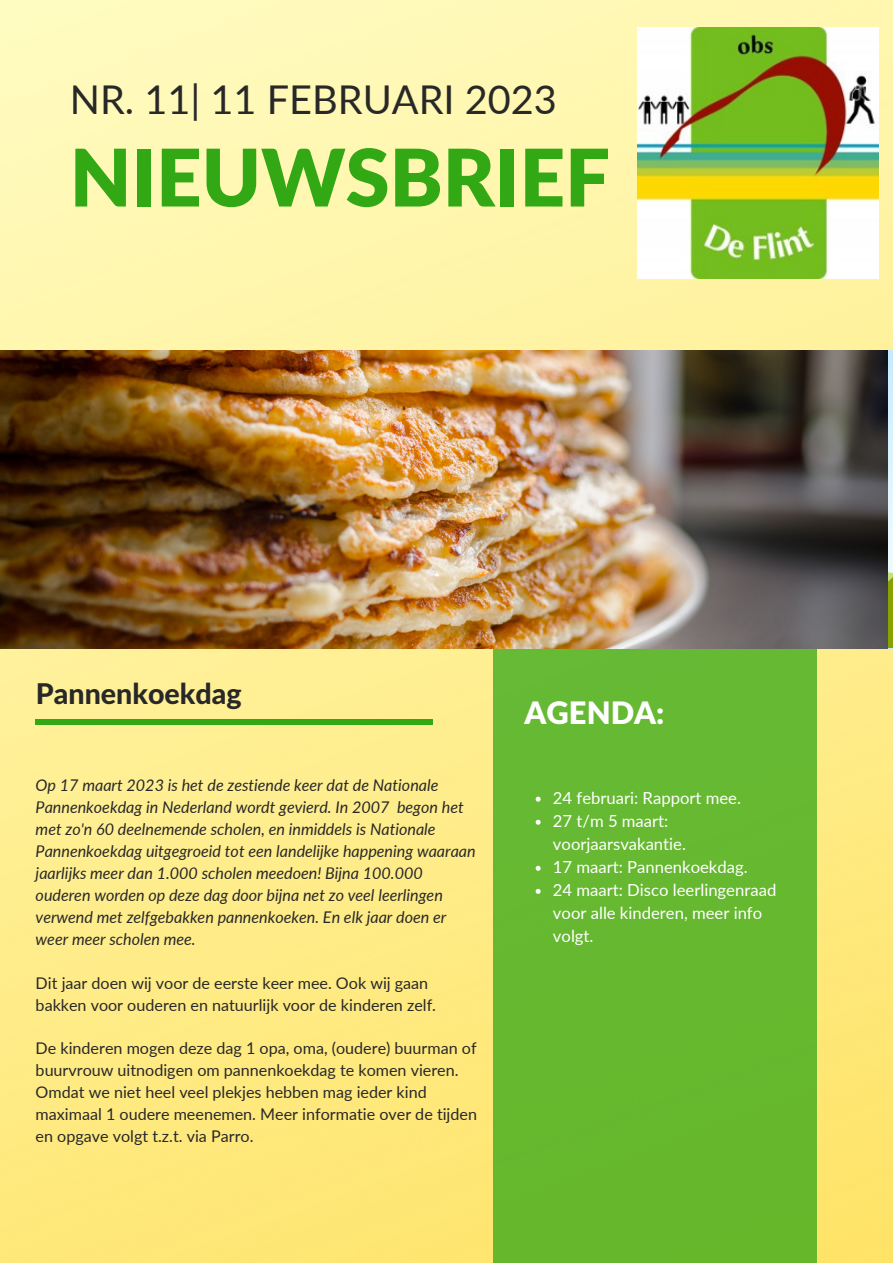
<style>
.page{position:relative;width:893px;height:1264px;background:#fff}
.page>*{position:absolute;margin:0;border:0;box-sizing:border-box;transform-origin:0 0}
.t1{font:900 79.35px "Lato Latin";color:#32a815}
.t2{font:39.6px "Lato";color:#282828}
.t3{font:900 30.9px "Lato Latin";color:#fff}
.t4{font:800 28.65px "Lato Latin";color:#282828}
.t5{font:16.65px/23.1px "Lato";color:#fff}
.t6{font:italic 16.2px/21.9px "Lato";color:#282828}
.t7{font:16.2px/21.9px "Lato";color:#282828}
</style>
<div class="page">
<img style="left:0;top:0;width:892px;height:1262px">
<div style="left:493px;top:460px;width:323px;height:802px;background:#66b82f"></div>
<div style="left:36px;top:719px;width:397px;height:6px;background:#32a815"></div>
<img style="left:0;top:350px;width:887px;height:298px">
<img style="left:637px;top:28px;width:241px;height:250px">
<svg style="left:535px;top:796px;width:5px;height:5px"></svg>
<svg style="left:535px;top:819px;width:5px;height:5px"></svg>
<svg style="left:535px;top:865px;width:5px;height:5px"></svg>
<svg style="left:535px;top:888px;width:5px;height:5px"></svg>
<h2 class="t2" style="left:70px;top:75px;width:488px">NR. 11| 11 FEBRUARI 2023</h2>
<h1 class="t1" style="left:70px;top:143px;width:541px">NIEUWSBRIEF</h1>
<h3 class="t4" style="left:36px;top:680px;width:207px">Pannenkoekdag</h3>
<p class="t6" style="left:36px;top:774px;width:441px">Op 17 maart 2023 is het de zestiende keer dat de Nationale Pannenkoekdag in Nederland wordt gevierd. In 2007 begon het met zo'n 60 deelnemende scholen, en inmiddels is Nationale Pannenkoekdag uitgegroeid tot een landelijke happening waaraan jaarlijks meer dan 1.000 scholen meedoen! Bijna 100.000 ouderen worden op deze dag door bijna net zo veel leerlingen verwend met zelfgebakken pannenkoeken. En elk jaar doen er weer meer scholen mee.</p>
<p class="t7" style="left:36px;top:971px;width:402px">Dit jaar doen wij voor de eerste keer mee. Ook wij gaan bakken voor ouderen en natuurlijk voor de kinderen zelf.</p>
<p class="t7" style="left:36px;top:1037px;width:443px">De kinderen mogen deze dag 1 opa, oma, (oudere) buurman of buurvrouw uitnodigen om pannenkoekdag te komen vieren.<br>Omdat we niet heel veel plekjes hebben mag ieder kind maximaal 1 oudere meenemen. Meer informatie over de tijden en opgave volgt t.z.t. via Parro.</p>
<h3 class="t3" style="left:524px;top:699px;width:141px">AGENDA:</h3>
<p class="t5" style="left:553px;top:785px;width:225px">24 februari: Rapport mee.<br>27 t/m 5 maart: voorjaarsvakantie.<br>17 maart: Pannenkoekdag.<br>24 maart: Disco leerlingenraad voor alle kinderen, meer info volgt.</p>
</div>
